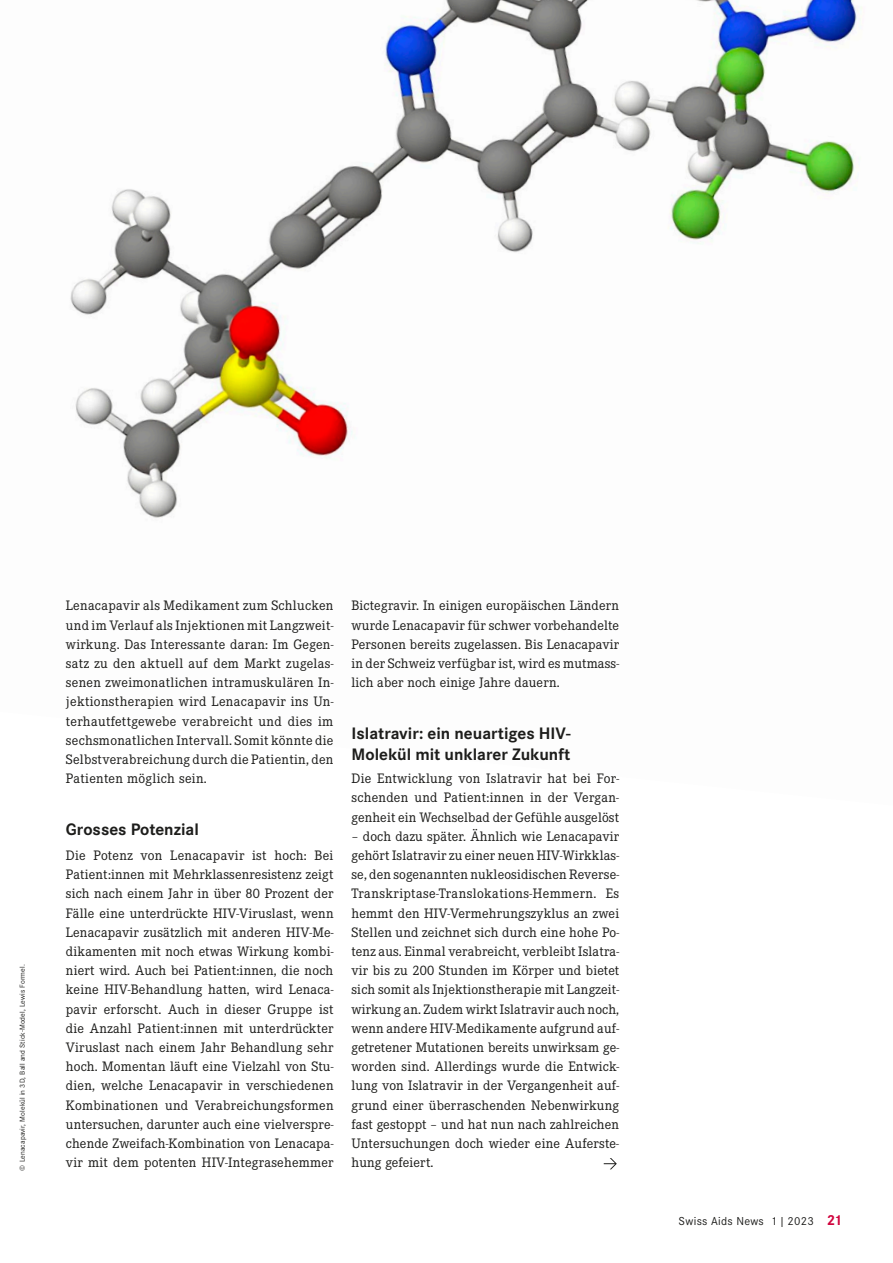
<style>
.page{position:relative;width:893px;height:1263px;background:#fff}
.page>*{position:absolute;margin:0;border:0;box-sizing:border-box;transform-origin:0 0}
.t1{font:700 17.25px/20.9px "Corporate STOT";color:#1d1d1b}
.t2{font:14.25px/19.2px "Corporate ETOT";letter-spacing:.01em;color:#1d1d1b;text-align:justify}
.t3{font:12px "Corporate STOT";letter-spacing:.025em;color:#1d1d1b}
.t4{font:7.5px "Corporate STOT";letter-spacing:.01em;color:#1d1d1b}
.s1{font-weight:700;font-size:15px;color:#d0043d}
</style>
<div class="page">
<img style="left:70px;top:0;width:793px;height:518px">
<svg style="left:604px;top:1158px;width:13px;height:11px"></svg>
<p class="t4" style="left:18px;top:1170px;width:208px;rotate:-90deg">© Lenacapavir, Molekül in 3D, Ball and Stick-Model, Lewis Formel.</p>
<p class="t2" style="left:66px;top:596px;width:269px">Lenacapavir als Medikament zum Schlucken und im Verlauf als Injektionen mit Langzweit&shy;wirkung. Das Interessante daran: Im Gegen&shy;satz zu den aktuell auf dem Markt zugelas&shy;senen zweimonatlichen intramuskulären In&shy;jektionstherapien wird Lenacapavir ins Un&shy;terhautfettgewebe verabreicht und dies im sechsmonatlichen Intervall. Somit könnte die Selbstverabreichung durch die Patientin, den Patienten möglich sein.</p>
<p class="t1" style="left:66px;top:819px;width:134px">Grosses Potenzial</p>
<p class="t2" style="left:66px;top:846px;width:269px">Die Potenz von Lenacapavir ist hoch: Bei Patient:innen mit Mehrklassenresistenz zeigt sich nach einem Jahr in über 80 Prozent der Fälle eine unterdrückte HIV-Viruslast, wenn Lenacapavir zusätzlich mit anderen HIV-Me&shy;dikamenten mit noch etwas Wirkung kombi&shy;niert wird. Auch bei Patient:innen, die noch keine HIV-Behandlung hatten, wird Lenaca&shy;pavir erforscht. Auch in dieser Gruppe ist die Anzahl Patient:innen mit unterdrückter Viruslast nach einem Jahr Behandlung sehr hoch. Momentan läuft eine Vielzahl von Stu&shy;dien, welche Lenacapavir in verschiedenen Kombinationen und Verabreichungsformen untersuchen, darunter auch eine vielverspre&shy;chende Zweifach-Kombination von Lenacapa&shy;vir mit dem potenten HIV-Integrasehemmer</p>
<p class="t2" style="left:351px;top:596px;width:269px">Bictegravir. In einigen europäischen Ländern wurde Lenacapavir für schwer vorbehandelte Personen bereits zugelassen. Bis Lenacapavir in der Schweiz verfügbar ist, wird es mutmass&shy;lich aber noch einige Jahre dauern.</p>
<p class="t1" style="left:351px;top:723px;width:220px">Islatravir: ein neuartiges HIV-<br>Molekül mit unklarer Zukunft</p>
<p class="t2" style="left:351px;top:769px;width:269px">Die Entwicklung von Islatravir hat bei For&shy;schenden und Patient:innen in der Vergan&shy;genheit ein Wechselbad der Gefühle ausgelöst</p>
<p class="t2" style="left:351px;top:827px;width:269px">– doch dazu später. Ähnlich wie Lenacapavir gehört Islatravir zu einer neuen HIV-Wirkklas&shy;se, den sogenannten nukleosidischen Reverse-Transkriptase-Translokations-Hemmern. Es hemmt den HIV-Vermehrungszyklus an zwei Stellen und zeichnet sich durch eine hohe Po&shy;tenz aus. Einmal verabreicht, verbleibt Islatra&shy;vir bis zu 200 Stunden im Körper und bietet sich somit als Injektionstherapie mit Langzeit&shy;wirkung an. Zudem wirkt Islatravir auch noch, wenn andere HIV-Medikamente aufgrund auf&shy;getretener Mutationen bereits unwirksam ge&shy;worden sind. Allerdings wurde die Entwick&shy;lung von Islatravir in der Vergangenheit auf&shy;grund einer überraschenden Nebenwirkung fast gestoppt – und hat nun nach zahlreichen Untersuchungen doch wieder eine Auferste&shy;hung gefeiert.</p>
<p class="t3" style="left:679px;top:1214px;width:165px">Swiss Aids News 1| 2023 <span class="s1">21</span></p>
</div>
